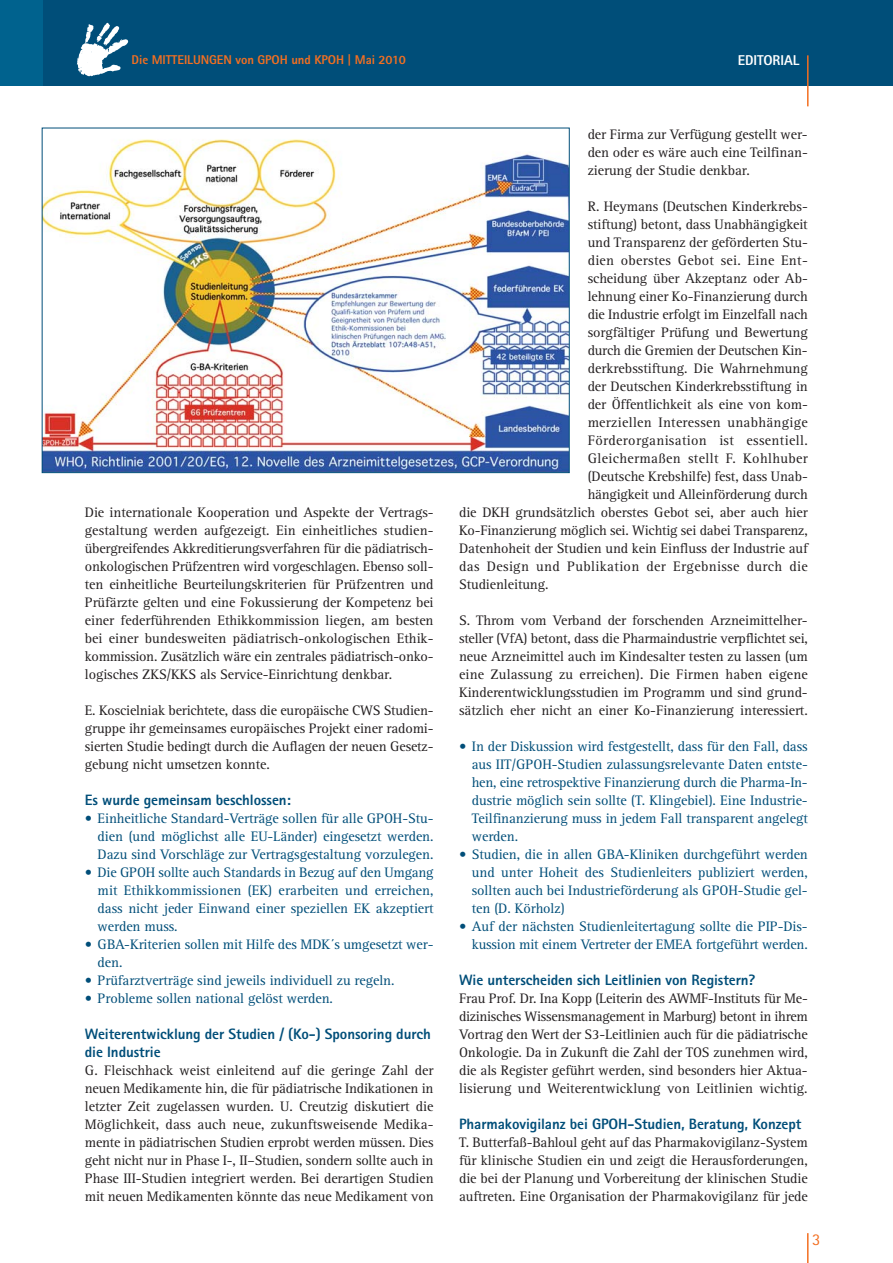
<style>
.page{position:relative;width:893px;height:1263px;background:#fff}
.page>*{position:absolute;margin:0;border:0;box-sizing:border-box;transform-origin:0 0}
.t1{font:16.5px "Rotis Sans Serif";color:#f36f21}
.t2{font:800 15px/18px "Rotis Sans Serif";letter-spacing:-.005em;color:#004e79}
.t3{font:14.25px/18px "Rotis Serif";letter-spacing:-.005em;color:#231f20;text-align:justify}
.t4{font:14.25px/18px "Rotis Serif";letter-spacing:-.005em;color:#004e79;text-align:justify}
.t5{font:14.25px "Rotis Serif";letter-spacing:.025em;color:#231f20}
.t6{font:14.25px "Rotis Serif";letter-spacing:.02em;color:#231f20}
.t7{font:800 14.25px "Rotis Sans Serif";letter-spacing:-.005em;color:#fff}
.t8{font:800 12.75px "Rotis Sans Serif";letter-spacing:-.005em;color:#f36f21}
</style>
<div class="page">
<div style="left:42px;top:0;width:850px;height:85px;background:#004e79"></div>
<div style="left:0;top:0;width:42px;height:85px;background:#00628e"></div>
<hr style="left:807px;top:55px;width:1px;height:51px;background:#f36f21">
<hr style="left:807px;top:1233px;width:1px;height:30px;background:#f36f21">
<img style="left:76px;top:22px;width:53px;height:54px">
<img style="left:44px;top:139px;width:524px;height:332px">
<p class="t8" style="left:132px;top:55px;width:276px">Die MITTEILUNGEN von GPOH und KPOH | Mai 2010</p>
<p class="t7" style="left:738px;top:55px;width:63px">EDITORIAL</p>
<p class="t3" style="left:85px;top:505px;width:350px">Die internationale Kooperation und Aspekte der Vertrags&shy;gestaltung werden aufgezeigt. Ein einheitliches studien&shy;übergreifendes Akkreditierungsverfahren für die pädiatrisch&shy;onkologischen Prüfzentren wird vorgeschlagen. Ebenso soll&shy;ten einheitliche Beurteilungskriterien für Prüfzentren und Prüfärzte gelten und eine Fokussierung der Kompetenz bei einer federführenden Ethikkommission liegen, am besten bei einer bundesweiten pädiatrisch-onkologischen Ethik&shy;kommission. Zusätzlich wäre ein zentrales pädiatrisch-onko - logisches ZKS/KKS als Service-Einrichtung denkbar.</p>
<p class="t3" style="left:85px;top:703px;width:350px">E. Koscielniak berichtete, dass die europäische CWS Studien - gruppe ihr gemeinsames europäisches Projekt einer radomi&shy;sierten Studie bedingt durch die Auflagen der neuen Gesetz - gebung nicht umsetzen konnte.</p>
<p class="t2" style="left:85px;top:793px;width:208px">Es wurde gemeinsam beschlossen:</p>
<p class="t4" style="left:98px;top:811px;width:337px;text-indent:-13px">• Einheitliche Standard-Verträge sollen für alle GPOH-Stu&shy;dien (und möglichst alle EU-Länder) eingesetzt werden.<br>Dazu sind Vorschläge zur Vertragsgestaltung vorzulegen.</p>
<p class="t4" style="left:98px;top:865px;width:337px;text-indent:-13px">• Die GPOH sollte auch Standards in Bezug auf den Umgang mit Ethikkommissionen (EK) erarbeiten und erreichen, dass nicht jeder Einwand einer speziellen EK akzeptiert werden muss.</p>
<p class="t4" style="left:98px;top:937px;width:337px;text-indent:-13px">• GBA-Kriterien sollen mit Hilfe des MDK´s umgesetzt wer&shy;den.</p>
<p class="t4" style="left:85px;top:973px;width:311px">• Prüfarztverträge sind jeweils individuell zu regeln.</p>
<p class="t4" style="left:85px;top:991px;width:250px">• Probleme sollen national gelöst werden.</p>
<p class="t2" style="left:85px;top:1027px;width:348px">Weiterentwicklung der Studien / (Ko-) Sponsoring durch die Industrie</p>
<p class="t3" style="left:85px;top:1063px;width:350px">G. Fleischhack weist einleitend auf die geringe Zahl der neuen Medikamente hin, die für pädiatrische Indikationen in letzter Zeit zugelassen wurden. U. Creutzig diskutiert die Möglichkeit, dass auch neue, zukunftsweisende Medika&shy;mente in pädiatrischen Studien erprobt werden müssen. Dies geht nicht nur in Phase I-, II–Studien, sondern sollte auch in Phase III-Studien integriert werden. Bei derartigen Studien mit neuen Medikamenten könnte das neue Medikament von</p>
<p class="t3" style="left:588px;top:127px;width:222px">der Firma zur Verfügung gestellt wer&shy;den oder es wäre auch eine Teilfinan&shy;zierung der Studie denkbar.</p>
<p class="t3" style="left:588px;top:199px;width:222px">R. Heymans (Deutschen Kinderkrebs-</p>
<p class="t3" style="left:588px;top:217px;width:222px">stiftung) betont, dass Unabhängigkeit</p>
<p class="t3" style="left:588px;top:235px;width:222px">und Transparenz der geförderten Stu-</p>
<p class="t6" style="left:588px;top:255px;width:222px">dien oberstes Gebot sei. Eine Ent-</p>
<p class="t3" style="left:588px;top:271px;width:222px">scheidung über Akzeptanz oder Ab-</p>
<p class="t3" style="left:588px;top:289px;width:222px">lehnung einer Ko-Finanzierung durch</p>
<p class="t3" style="left:588px;top:307px;width:222px">die Industrie erfolgt im Einzelfall nach</p>
<p class="t3" style="left:588px;top:325px;width:222px">sorgfältiger Prüfung und Bewertung</p>
<p class="t3" style="left:588px;top:343px;width:222px">durch die Gremien der Deutschen Kin-</p>
<p class="t3" style="left:588px;top:361px;width:222px">derkrebsstiftung. Die Wahrnehmung</p>
<p class="t3" style="left:588px;top:379px;width:222px">der Deutschen Kinderkrebsstiftung in</p>
<p class="t3" style="left:588px;top:397px;width:222px">der Öffentlichkeit als eine von kom-</p>
<p class="t6" style="left:588px;top:417px;width:222px">merziellen Interessen unabhängige</p>
<p class="t5" style="left:588px;top:435px;width:222px">Förderorganisation ist essentiell.</p>
<p class="t5" style="left:588px;top:453px;width:222px">Gleichermaßen stellt F. Kohlhuber</p>
<p class="t3" style="left:588px;top:469px;width:222px">(Deutsche Krebshilfe) fest, dass Unab-</p>
<p class="t3" style="left:588px;top:487px;width:222px">hängigkeit und Alleinförderung durch</p>
<p class="t3" style="left:459px;top:505px;width:350px">die DKH grundsätzlich oberstes Gebot sei, aber auch hier</p>
<p class="t3" style="left:459px;top:523px;width:350px">Ko-Finanzierung möglich sei. Wichtig sei dabei Transparenz,</p>
<p class="t3" style="left:459px;top:541px;width:350px">Datenhoheit der Studien und kein Einfluss der Industrie auf</p>
<p class="t5" style="left:459px;top:561px;width:350px">das Design und Publikation der Ergebnisse durch die</p>
<p class="t3" style="left:459px;top:577px;width:91px">Studienleitung.</p>
<p class="t3" style="left:459px;top:613px;width:350px">S. Throm vom Verband der forschenden Arzneimittelher&shy;steller (VfA) betont, dass die Pharmaindustrie verpflichtet sei, neue Arzneimittel auch im Kindesalter testen zu lassen (um eine Zulassung zu erreichen). Die Firmen haben eigene Kinderentwicklungsstudien im Programm und sind grund&shy;sätzlich eher nicht an einer Ko-Finanzierung interessiert.</p>
<p class="t4" style="left:472px;top:739px;width:337px;text-indent:-13px">• In der Diskussion wird festgestellt, dass für den Fall, dass aus IIT/GPOH-Studien zulassungsrelevante Daten ent ste&shy;hen, eine retrospektive Finanzierung durch die Pharma-In&shy;dustrie möglich sein sollte (T. Klingebiel). Eine Industrie-Teilfinanzierung muss in jedem Fall trans parent angelegt werden.</p>
<p class="t4" style="left:472px;top:847px;width:337px;text-indent:-13px">• Studien, die in allen GBA-Kliniken durchgeführt werden und unter Hoheit des Studienleiters publiziert werden, sollten auch bei Industrieförderung als GPOH-Studie gel&shy;ten (D. Körholz)</p>
<p class="t4" style="left:459px;top:919px;width:350px;text-align:right">• Auf der nächsten Studienleitertagung sollte die PIP-Dis&shy;kussion mit einem Vertreter der EMEA fortgeführt werden.</p>
<p class="t2" style="left:459px;top:973px;width:298px">Wie unterscheiden sich Leitlinien von Registern?</p>
<p class="t3" style="left:459px;top:991px;width:350px">Frau Prof. Dr. Ina Kopp (Leiterin des AWMF-Instituts für Me&shy;dizinisches Wissensmanagement in Marburg) betont in ihrem Vortrag den Wert der S3-Leitlinien auch für die pädiatrische Onkologie. Da in Zukunft die Zahl der TOS zunehmen wird, die als Register geführt werden, sind besonders hier Aktua&shy;lisierung und Weiterentwicklung von Leitlinien wichtig.</p>
<p class="t2" style="left:459px;top:1117px;width:344px">Pharmakovigilanz bei GPOH-Studien, Beratung, Konzept</p>
<p class="t3" style="left:459px;top:1135px;width:350px">T. Butterfaß-Bahloul geht auf das Pharmakovigilanz-System für klinische Studien ein und zeigt die Herausforderungen, die bei der Planung und Vorbereitung der klinischen Studie auftreten. Eine Organisation der Pharmakovigilanz für jede</p>
<p class="t1" style="left:812px;top:1233px;width:10px">3</p>
</div>
